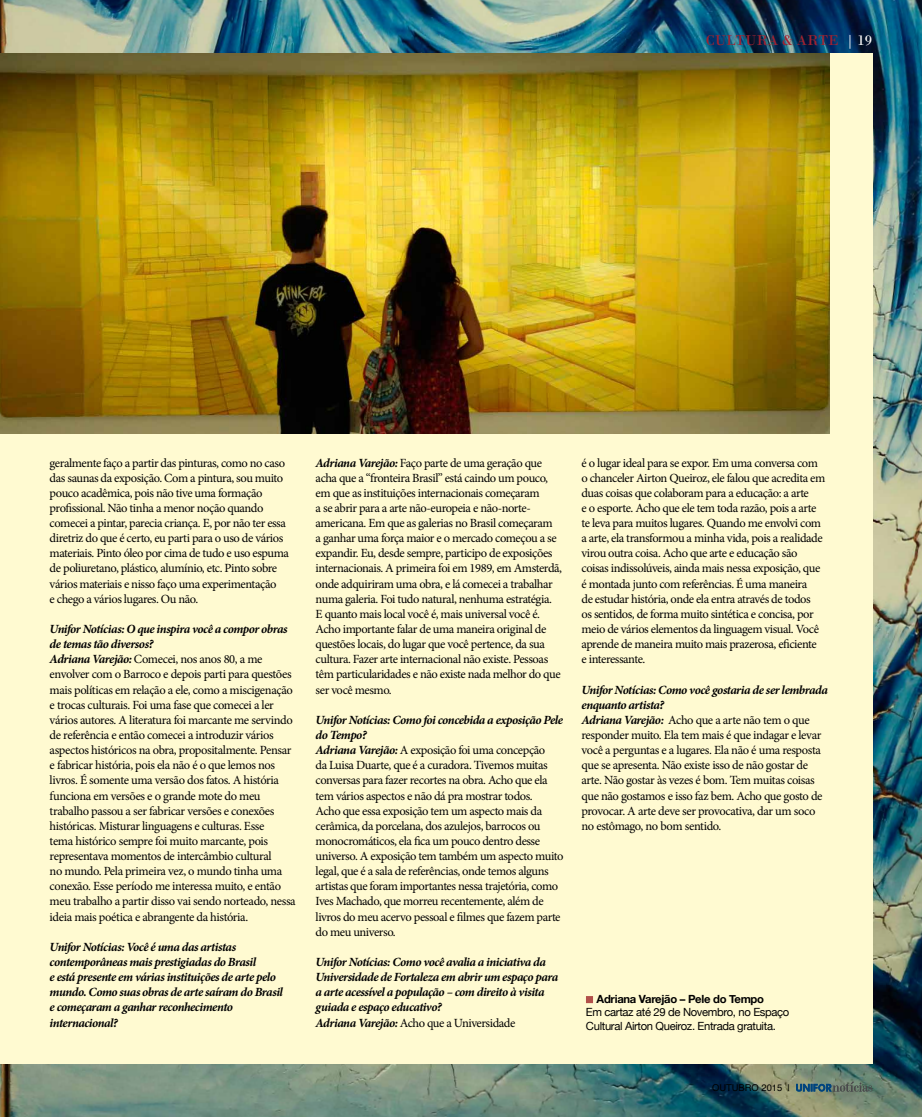
<style>
.page{position:relative;width:922px;height:1117px;background:#fff}
.page>*{position:absolute;margin:0;border:0;box-sizing:border-box;transform-origin:0 0}
.t1{font:15px "Bodoni";color:#a12231}
.t2{font:12.5px/15.1px "Minion Pro";letter-spacing:-.035em;color:#000}
.t3{font:italic 700 12.5px/15.1px "Minion Pro";letter-spacing:-.04em;color:#000}
.t4{font:11.25px/13.1px "Helvetica Neue";letter-spacing:-.03em;color:#000}
.t5{font:700 11.25px "Helvetica Neue";letter-spacing:-.025em;color:#000}
.t6{font:9.38px "Helvetica";color:#000}
.s1{color:#fff}
.s2{font-weight:700;font-style:italic}
.s3{font-weight:400;font-style:normal}
</style>
<div class="page">
<img style="left:0;top:0;width:921px;height:1116px">
<div style="left:0;top:53px;width:872px;height:1010px;background:#fffad1"></div>
<div style="left:586px;top:995px;width:7px;height:7px;background:#b2504a;border:2px solid #b2504a"></div>
<img style="left:0;top:53px;width:828px;height:380px">
<svg style="left:795px;top:1081px;width:77px;height:10px"></svg>
<p class="t1" style="left:705px;top:31px;width:168px">CULTURA &amp; ARTE <span class="s1">| 19</span></p>
<p class="t2" style="left:50px;top:455px;width:241px">geralmente faço a partir das pinturas, como no caso das saunas da exposição. Com a pintura, sou muito pouco acadêmica, pois não tive uma formação profissional. Não tinha a menor noção quando comecei a pintar, parecia criança. E, por não ter essa diretriz do que é certo, eu parti para o uso de vários materiais. Pinto óleo por cima de tudo e uso espuma de poliuretano, plástico, alumínio, etc. Pinto sobre vários materiais e nisso faço uma experimentação<br>e chego a vários lugares. Ou não.</p>
<p class="t2" style="left:50px;top:621px;width:247px"><span class="s2">Unifor Notícias: O que inspira você a compor obras de temas tão diversos?<br>Adriana Varejão:</span> Comecei, nos anos 80, a me envolver com o Barroco e depois parti para questões mais políticas em relação a ele, como a miscigenação e trocas culturais. Foi uma fase que comecei a ler vários autores. A literatura foi marcante me servindo de referência e então comecei a introduzir vários aspectos históricos na obra, propositalmente. Pensar e fabricar história, pois ela não é o que lemos nos livros. É somente uma versão dos fatos. A história funciona em versões e o grande mote do meu trabalho passou a ser fabricar versões e conexões históricas. Misturar linguagens e culturas. Esse<br>tema histórico sempre foi muito marcante, pois representava momentos de intercâmbio cultural<br>no mundo. Pela primeira vez, o mundo tinha uma conexão. Esse período me interessa muito, e então meu trabalho a partir disso vai sendo norteado, nessa ideia mais poética e abrangente da história.</p>
<p class="t3" style="left:50px;top:938px;width:235px">Unifor Notícias: Você é uma das artistas contemporâneas mais prestigiadas do Brasil<br>e está presente em várias instituições de arte pelo mundo. Como suas obras de arte saíram do Brasil e começaram a ganhar reconhecimento internacional?</p>
<p class="t2" style="left:315px;top:455px;width:248px"><span class="s2">Adriana Varejão:</span> Faço parte de uma geração que acha que a “fronteira Brasil” está caindo um pouco, em que as instituições internacionais começaram<br>a se abrir para a arte não-europeia e não-norte&shy;americana. Em que as galerias no Brasil começaram<br>a ganhar uma força maior e o mercado começou a se expandir. Eu, desde sempre, participo de exposições internacionais. A primeira foi em 1989, em Amsterdã, onde adquiriram uma obra, e lá comecei a trabalhar numa galeria. Foi tudo natural, nenhuma estratégia.<br>E quanto mais local você é, mais universal você é.<br>Acho importante falar de uma maneira original de questões locais, do lugar que você pertence, da sua cultura. Fazer arte internacional não existe. Pessoas têm particularidades e não existe nada melhor do que ser você mesmo.</p>
<p class="t2" style="left:315px;top:712px;width:249px"><span class="s2">Unifor Notícias: Como foi concebida a exposição Pele do Tempo?<br>Adriana Varejão:</span> A exposição foi uma concepção<br>da Luisa Duarte, que é a curadora. Tivemos muitas conversas para fazer recortes na obra. Acho que ela tem vários aspectos e não dá pra mostrar todos.<br>Acho que essa exposição tem um aspecto mais da cerâmica, da porcelana, dos azulejos, barrocos ou monocromáticos, ela fica um pouco dentro desse universo. A exposição tem também um aspecto muito legal, que é a sala de referências, onde temos alguns artistas que foram importantes nessa trajetória, como Ives Machado, que morreu recentemente, além de livros do meu acervo pessoal e filmes que fazem parte do meu universo.</p>
<p class="t3" style="left:315px;top:954px;width:244px">Unifor Notícias: Como você avalia a iniciativa da Universidade de Fortaleza em abrir um espaço para a arte acessível a população – com direito à visita guiada e espaço educativo?<br>Adriana Varejão: <span class="s3">Acho que a Universidade</span></p>
<p class="t2" style="left:581px;top:455px;width:245px">é o lugar ideal para se expor. Em uma conversa com o chanceler Airton Queiroz, ele falou que acredita em duas coisas que colaboram para a educação: a arte<br>e o esporte. Acho que ele tem toda razão, pois a arte te leva para muitos lugares. Quando me envolvi com a arte, ela transformou a minha vida, pois a realidade virou outra coisa. Acho que arte e educação são coisas indissolúveis, ainda mais nessa exposição, que é montada junto com referências. É uma maneira<br>de estudar história, onde ela entra através de todos<br>os sentidos, de forma muito sintética e concisa, por meio de vários elementos da linguagem visual. Você aprende de maneira muito mais prazerosa, eficiente<br>e interessante.</p>
<p class="t2" style="left:581px;top:682px;width:248px"><span class="s2">Unifor Notícias: Como você gostaria de ser lembrada enquanto artista?<br>Adriana Varejão:</span> Acho que a arte não tem o que responder muito. Ela tem mais é que indagar e levar você a perguntas e a lugares. Ela não é uma resposta que se apresenta. Não existe isso de não gostar de arte. Não gostar às vezes é bom. Tem muitas coisas que não gostamos e isso faz bem. Acho que gosto de provocar. A arte deve ser provocativa, dar um soco no estômago, no bom sentido.</p>
<p class="t5" style="left:596px;top:990px;width:169px">Adriana Varejão – Pele do Tempo</p>
<p class="t4" style="left:586px;top:1006px;width:205px">Em cartaz até 29 de Novembro, no Espaço<br>Cultural Airton Queiroz. Entrada gratuita.</p>
<p class="t6" style="left:711px;top:1080px;width:79px">OUTUBRO 2015 |</p>
</div>
